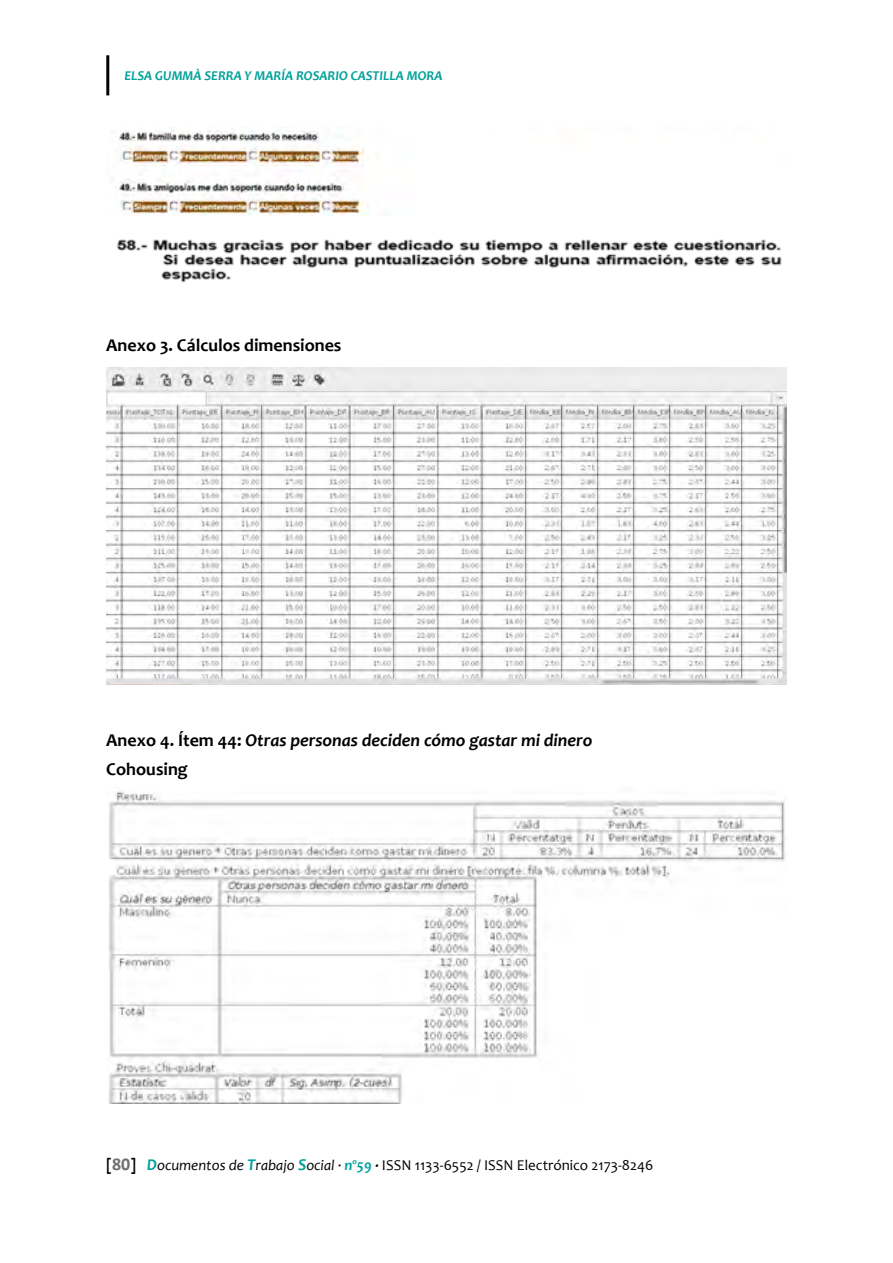
<style>
.page{position:relative;width:893px;height:1263px;background:#fff}
.page>*{position:absolute;margin:0;border:0;box-sizing:border-box;transform-origin:0 0}
.t1{font:italic 700 18px/29.5px "Candara";color:#000}
.t2{font:700 18px "Candara";color:#000}
.t3{font:15px "Candara";color:#000}
.t4{font:italic 700 13.5px "Candara";color:#00a19b}
.s1{font-style:normal}
.s2{font-weight:700;font-size:16.5px}
.s3{font-family:"Calibri";font-weight:700;font-size:18px;color:#6d6e71}
.s4{font-weight:700;font-style:italic;font-size:16.5px;color:#00a19b}
.s5{font-style:italic}
.s6{font-weight:700;font-style:italic;color:#00a19b}
.s7{font-weight:700;font-style:italic}
</style>
<div class="page">
<hr style="left:106px;top:55px;width:3px;height:40px;background:#000">
<img style="left:116px;top:128px;width:250px;height:87px">
<img style="left:116px;top:239px;width:666px;height:44px">
<img style="left:107px;top:367px;width:680px;height:317px">
<img style="left:108px;top:791px;width:677px;height:312px">
<p class="t4" style="left:124px;top:67px;width:320px">ELSA GUMMÀ SERRA Y MARÍA ROSARIO CASTILLA MORA</p>
<p class="t2" style="left:106px;top:333px;width:237px">Anexo 3. Cálculos dimensiones</p>
<p class="t1" style="left:106px;top:725px;width:488px"><span class="s1">Anexo 4. Ítem 44:</span> Otras personas deciden cómo gastar mi dinero<br><span class="s1">Cohousing</span></p>
<p class="t3" style="left:106px;top:1156px;width:549px"><span class="s2">[</span><span class="s3">80</span><span class="s2">]</span> <span class="s4">D</span><span class="s5">ocumentos de</span> <span class="s4">T</span><span class="s5">rabajo</span> <span class="s4">S</span><span class="s5">ocial ·</span> <span class="s6">nº59</span> <span class="s7">·</span> ISSN 1133-6552 / ISSN Electrónico 2173-8246</p>
</div>
